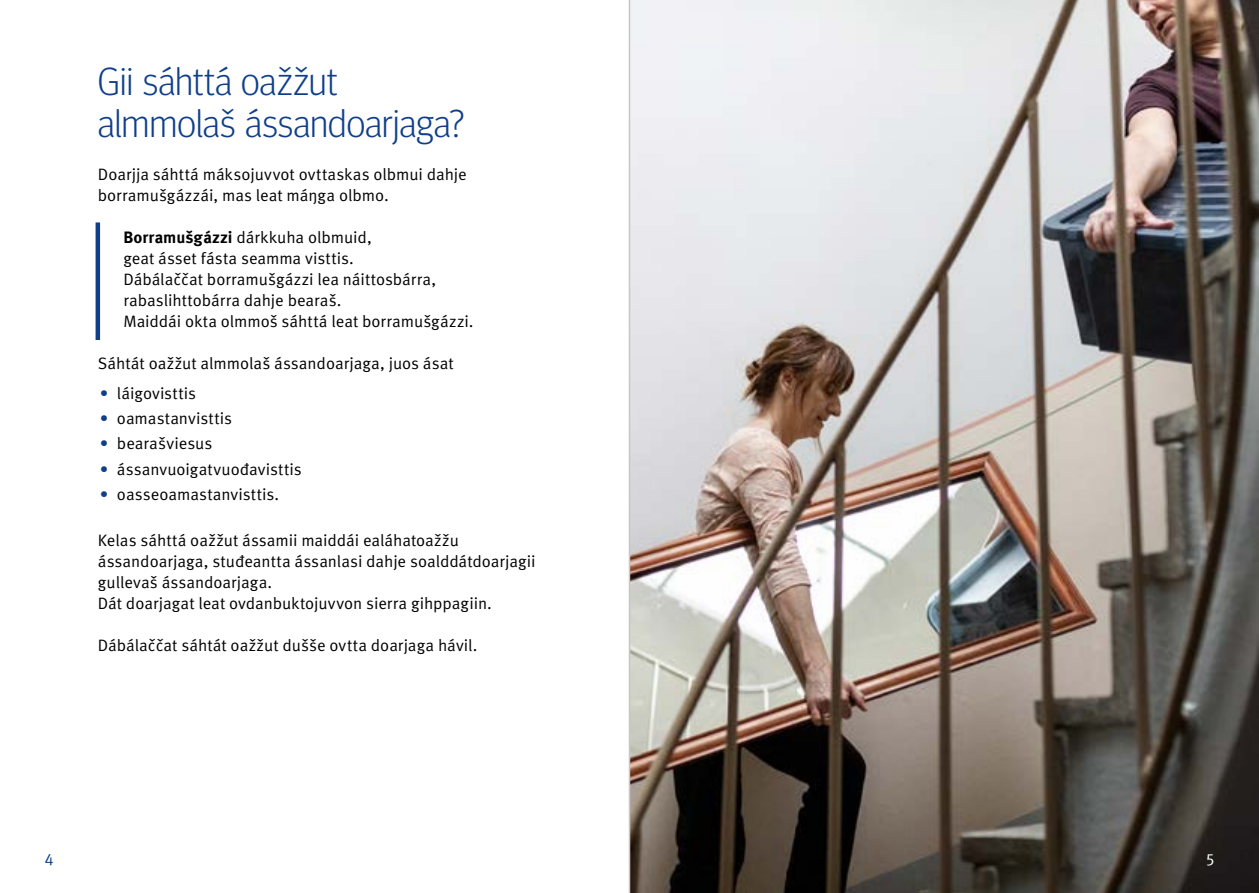
<style>
.page{position:relative;width:1259px;height:893px;background:#fff}
.page>*{position:absolute;margin:0;border:0;box-sizing:border-box;transform-origin:0 0}
.H1_otsikko{font:300 39px/42px "Meta Headline Pro";color:#0f3f8a}
.Body_copy{font:16.5px/21px "Meta Pro Norm";letter-spacing:-.005em;color:#000}
.Nosto{font:16.5px/21px "Meta Pro Norm";letter-spacing:-.005em;color:#000}
.Bulletpoints{font:16.5px "Meta Pro Norm";color:#000}
.t1{font:16.5px "Meta Pro Norm";color:#0f3f8a}
.t2{font:16.5px "Meta Pro Norm";color:#fff}
.s1{font-family:"Meta Pro";font-weight:700}
.s2{color:#0f3f8a}
</style>
<div class="page">
<hr style="left:96px;top:222px;width:4px;height:118px;background:#0f3f8a">
<img style="left:630px;top:0;width:629px;height:893px">
<hr style="left:629px;top:0;width:1px;height:893px;background:#c6c6c6">
<h1 class="H1_otsikko" style="left:98px;top:57px;width:368px">Gii sáhttá oažžut almmolaš ássandoarjaga?</h1>
<p class="Body_copy" style="left:98px;top:163px;width:370px">Doarjja sáhttá máksojuvvot ovttaskas olbmui dahje borramušgázzái, mas leat máŋga olbmo.</p>
<p class="Nosto" style="left:123px;top:226px;width:250px"><span class="s1">Borramušgázzi</span> dárkkuha olbmuid, geat ásset fásta seamma visttis.</p>
<p class="Nosto" style="left:123px;top:268px;width:314px">Dábálaččat borramušgázzi lea náittosbárra, rabaslihttobárra dahje bearaš.</p>
<p class="Nosto" style="left:123px;top:310px;width:352px">Maiddái okta olmmoš sáhttá leat borramušgázzi.</p>
<p class="Body_copy" style="left:98px;top:352px;width:357px">Sáhtát oažžut almmolaš ássandoarjaga, juos ásat</p>
<p class="Bulletpoints" style="left:100px;top:381px;width:97px"><span class="s2">•</span> láigovisttis</p>
<p class="Bulletpoints" style="left:100px;top:406px;width:133px"><span class="s2">•</span> oamastanvisttis</p>
<p class="Bulletpoints" style="left:100px;top:431px;width:114px"><span class="s2">•</span> bearašviesus</p>
<p class="Bulletpoints" style="left:100px;top:456px;width:203px"><span class="s2">•</span> ássanvuoigatvuođavisttis</p>
<p class="Bulletpoints" style="left:100px;top:482px;width:181px"><span class="s2">•</span> oasseoamastanvisttis.</p>
<p class="Body_copy" style="left:98px;top:529px;width:439px">Kelas sáhttá oažžut ássamii maiddái ealáhatoažžu ássandoarjaga, stuđeantta ássanlasi dahje soalddátdoarjagii gullevaš ássandoarjaga.</p>
<p class="Body_copy" style="left:98px;top:592px;width:395px">Dát doarjagat leat ovdanbuktojuvvon sierra gihppagiin.</p>
<p class="Body_copy" style="left:98px;top:634px;width:381px">Dábálaččat sáhtát oažžut dušše ovtta doarjaga hávil.</p>
<p class="t1" style="left:44px;top:847px;width:11px">4</p>
<p class="t2" style="left:1206px;top:847px;width:10px">5</p>
</div>
